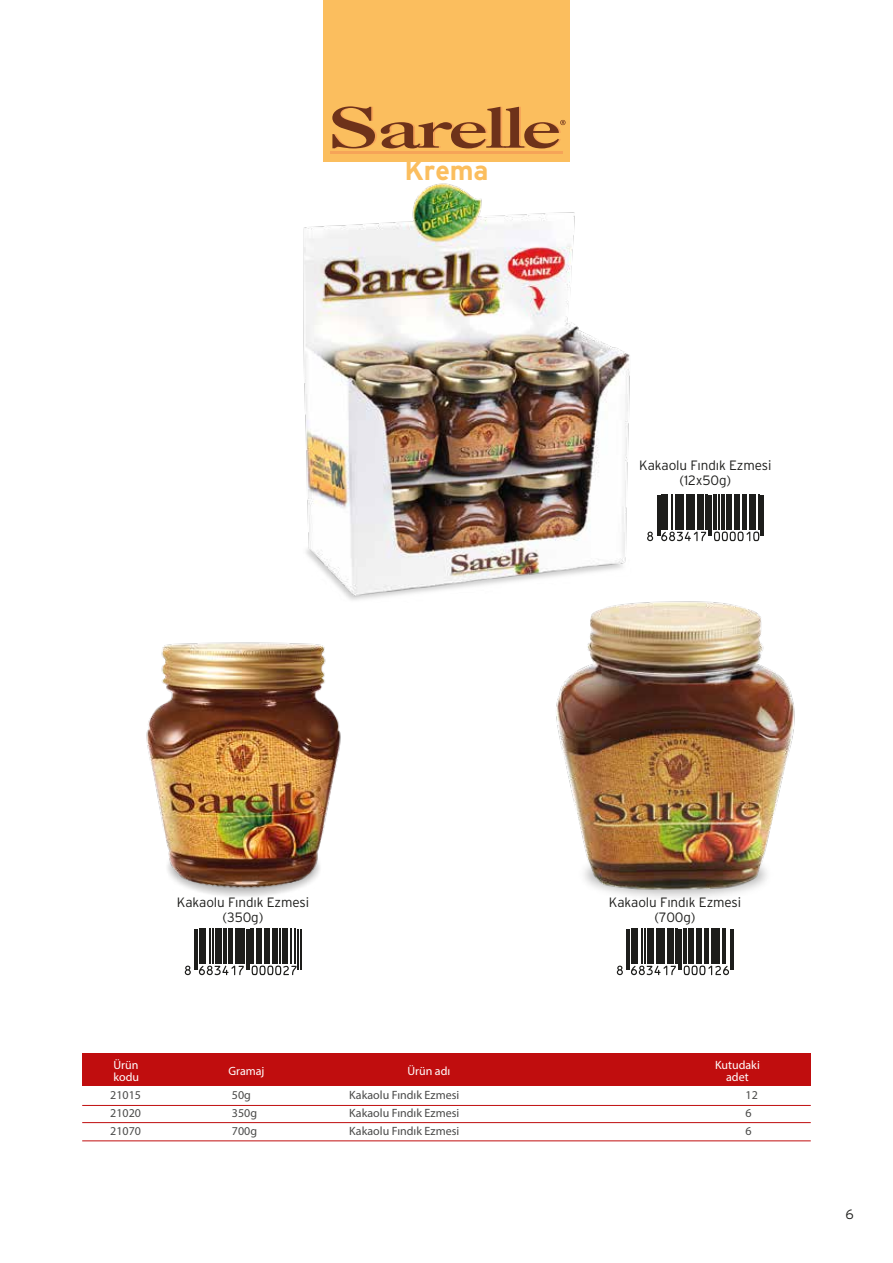
<style>
.page{position:relative;width:893px;height:1263px;background:#fff}
.page>*{position:absolute;margin:0;border:0;box-sizing:border-box;transform-origin:0 0}
.t1{font:27px "Interstate Bold TR";color:#fbbe5e}
.t2{font:13.5px/15px "Interstate Light TR";letter-spacing:-.01em;color:#1d1d1b;text-align:center}
.t3{font:12px "Myriad Pro";color:#4a4a49}
.t4{font:12px/12px "Myriad Pro";color:#fff}
</style>
<div class="page">
<img style="left:194px;top:928px;width:108px;height:18px">
<img style="left:626px;top:928px;width:108px;height:18px">
<img style="left:303px;top:183px;width:360px;height:417px">
<div style="left:323px;top:0;width:246px;height:161px;background:#fbbe5e"></div>
<hr style="left:330px;top:152px;width:233px;height:2px;background:#f6a458">
<svg style="left:332px;top:106px;width:234px;height:42px"></svg>
<div style="left:82px;top:1053px;width:729px;height:33px;background:#c00d0e"></div>
<hr style="left:82px;top:1105px;width:729px;height:1px;background:#c00d0e">
<hr style="left:82px;top:1140px;width:729px;height:1px;background:#c00d0e">
<hr style="left:82px;top:1122px;width:729px;height:1px;background:#c00d0e">
<svg style="left:617px;top:966px;width:6px;height:9px"></svg>
<hr style="left:627px;top:929px;width:1px;height:41px;background:#1d1d1b">
<hr style="left:629px;top:929px;width:1px;height:41px;background:#1d1d1b">
<hr style="left:631px;top:929px;width:1px;height:35px;background:#1d1d1b">
<div style="left:633px;top:929px;width:5px;height:35px;background:#1d1d1b"></div>
<hr style="left:641px;top:929px;width:1px;height:35px;background:#1d1d1b">
<hr style="left:645px;top:929px;width:1px;height:35px;background:#1d1d1b">
<hr style="left:647px;top:929px;width:4px;height:35px;background:#1d1d1b">
<hr style="left:652px;top:929px;width:2px;height:35px;background:#1d1d1b">
<hr style="left:656px;top:929px;width:3px;height:35px;background:#1d1d1b">
<hr style="left:660px;top:929px;width:1px;height:35px;background:#1d1d1b">
<hr style="left:662px;top:929px;width:3px;height:35px;background:#1d1d1b">
<hr style="left:667px;top:929px;width:2px;height:35px;background:#1d1d1b">
<svg style="left:631px;top:966px;width:45px;height:9px"></svg>
<hr style="left:670px;top:929px;width:4px;height:35px;background:#1d1d1b">
<hr style="left:675px;top:929px;width:2px;height:35px;background:#1d1d1b">
<hr style="left:678px;top:929px;width:1px;height:41px;background:#1d1d1b">
<hr style="left:681px;top:929px;width:1px;height:41px;background:#1d1d1b">
<hr style="left:683px;top:929px;width:3px;height:35px;background:#1d1d1b">
<hr style="left:688px;top:929px;width:1px;height:35px;background:#1d1d1b">
<hr style="left:691px;top:929px;width:3px;height:35px;background:#1d1d1b">
<hr style="left:696px;top:929px;width:1px;height:35px;background:#1d1d1b">
<hr style="left:698px;top:929px;width:4px;height:35px;background:#1d1d1b">
<hr style="left:704px;top:929px;width:1px;height:35px;background:#1d1d1b">
<hr style="left:706px;top:929px;width:3px;height:35px;background:#1d1d1b">
<hr style="left:711px;top:929px;width:2px;height:35px;background:#1d1d1b">
<hr style="left:714px;top:929px;width:3px;height:35px;background:#1d1d1b">
<hr style="left:718px;top:929px;width:2px;height:35px;background:#1d1d1b">
<svg style="left:684px;top:965px;width:45px;height:10px"></svg>
<hr style="left:722px;top:929px;width:1px;height:35px;background:#1d1d1b">
<hr style="left:724px;top:929px;width:1px;height:35px;background:#1d1d1b">
<hr style="left:730px;top:929px;width:1px;height:41px;background:#1d1d1b">
<hr style="left:732px;top:929px;width:1px;height:41px;background:#1d1d1b">
<img style="left:550px;top:582px;width:245px;height:316px">
<img style="left:146px;top:642px;width:195px;height:255px">
<svg style="left:647px;top:532px;width:6px;height:9px"></svg>
<hr style="left:657px;top:495px;width:1px;height:41px;background:#1d1d1b">
<hr style="left:659px;top:495px;width:1px;height:41px;background:#1d1d1b">
<hr style="left:661px;top:495px;width:2px;height:35px;background:#1d1d1b">
<hr style="left:664px;top:495px;width:4px;height:35px;background:#1d1d1b">
<hr style="left:672px;top:495px;width:1px;height:35px;background:#1d1d1b">
<hr style="left:675px;top:495px;width:1px;height:35px;background:#1d1d1b">
<div style="left:677px;top:495px;width:5px;height:35px;background:#1d1d1b"></div>
<hr style="left:683px;top:495px;width:1px;height:35px;background:#1d1d1b">
<hr style="left:686px;top:495px;width:3px;height:35px;background:#1d1d1b">
<hr style="left:691px;top:495px;width:1px;height:35px;background:#1d1d1b">
<hr style="left:693px;top:495px;width:2px;height:35px;background:#1d1d1b">
<hr style="left:697px;top:495px;width:3px;height:35px;background:#1d1d1b">
<svg style="left:661px;top:532px;width:45px;height:9px"></svg>
<hr style="left:701px;top:495px;width:3px;height:35px;background:#1d1d1b">
<hr style="left:705px;top:495px;width:2px;height:35px;background:#1d1d1b">
<hr style="left:709px;top:495px;width:1px;height:41px;background:#1d1d1b">
<hr style="left:711px;top:495px;width:1px;height:41px;background:#1d1d1b">
<hr style="left:713px;top:495px;width:3px;height:35px;background:#1d1d1b">
<hr style="left:719px;top:495px;width:1px;height:35px;background:#1d1d1b">
<hr style="left:721px;top:495px;width:3px;height:35px;background:#1d1d1b">
<hr style="left:726px;top:495px;width:2px;height:35px;background:#1d1d1b">
<hr style="left:729px;top:495px;width:3px;height:35px;background:#1d1d1b">
<hr style="left:734px;top:495px;width:1px;height:35px;background:#1d1d1b">
<hr style="left:737px;top:495px;width:3px;height:35px;background:#1d1d1b">
<hr style="left:742px;top:495px;width:1px;height:35px;background:#1d1d1b">
<hr style="left:744px;top:495px;width:3px;height:35px;background:#1d1d1b">
<hr style="left:749px;top:495px;width:2px;height:35px;background:#1d1d1b">
<svg style="left:714px;top:531px;width:45px;height:10px"></svg>
<hr style="left:752px;top:495px;width:4px;height:35px;background:#1d1d1b">
<hr style="left:758px;top:495px;width:1px;height:35px;background:#1d1d1b">
<hr style="left:760px;top:495px;width:1px;height:41px;background:#1d1d1b">
<hr style="left:762px;top:495px;width:2px;height:41px;background:#1d1d1b">
<svg style="left:185px;top:966px;width:6px;height:9px"></svg>
<hr style="left:195px;top:929px;width:1px;height:41px;background:#1d1d1b">
<hr style="left:197px;top:929px;width:1px;height:41px;background:#1d1d1b">
<hr style="left:199px;top:929px;width:1px;height:35px;background:#1d1d1b">
<div style="left:201px;top:929px;width:5px;height:35px;background:#1d1d1b"></div>
<hr style="left:209px;top:929px;width:1px;height:35px;background:#1d1d1b">
<hr style="left:213px;top:929px;width:1px;height:35px;background:#1d1d1b">
<hr style="left:215px;top:929px;width:4px;height:35px;background:#1d1d1b">
<hr style="left:220px;top:929px;width:2px;height:35px;background:#1d1d1b">
<hr style="left:224px;top:929px;width:3px;height:35px;background:#1d1d1b">
<hr style="left:228px;top:929px;width:1px;height:35px;background:#1d1d1b">
<hr style="left:230px;top:929px;width:3px;height:35px;background:#1d1d1b">
<hr style="left:235px;top:929px;width:2px;height:35px;background:#1d1d1b">
<svg style="left:199px;top:966px;width:45px;height:9px"></svg>
<hr style="left:238px;top:929px;width:4px;height:35px;background:#1d1d1b">
<hr style="left:243px;top:929px;width:2px;height:35px;background:#1d1d1b">
<hr style="left:246px;top:929px;width:1px;height:41px;background:#1d1d1b">
<hr style="left:248px;top:929px;width:2px;height:41px;background:#1d1d1b">
<hr style="left:251px;top:929px;width:3px;height:35px;background:#1d1d1b">
<hr style="left:256px;top:929px;width:1px;height:35px;background:#1d1d1b">
<hr style="left:259px;top:929px;width:3px;height:35px;background:#1d1d1b">
<hr style="left:264px;top:929px;width:1px;height:35px;background:#1d1d1b">
<hr style="left:266px;top:929px;width:4px;height:35px;background:#1d1d1b">
<hr style="left:272px;top:929px;width:1px;height:35px;background:#1d1d1b">
<hr style="left:274px;top:929px;width:4px;height:35px;background:#1d1d1b">
<hr style="left:280px;top:929px;width:1px;height:35px;background:#1d1d1b">
<hr style="left:282px;top:929px;width:2px;height:35px;background:#1d1d1b">
<hr style="left:286px;top:929px;width:2px;height:35px;background:#1d1d1b">
<svg style="left:252px;top:965px;width:45px;height:10px"></svg>
<hr style="left:290px;top:929px;width:1px;height:35px;background:#1d1d1b">
<hr style="left:295px;top:929px;width:1px;height:35px;background:#1d1d1b">
<hr style="left:298px;top:929px;width:1px;height:41px;background:#1d1d1b">
<hr style="left:300px;top:929px;width:1px;height:41px;background:#1d1d1b">
<h1 class="t1" style="left:404px;top:155px;width:86px">Krema</h1>
<p class="t2" style="left:639px;top:458px;width:134px">Kakaolu Fındık Ezmesi (12x50g)</p>
<p class="t2" style="left:177px;top:895px;width:134px">Kakaolu Fındık Ezmesi (350g)</p>
<p class="t2" style="left:609px;top:895px;width:134px">Kakaolu Fındık Ezmesi (700g)</p>
<p class="t4" style="left:113px;top:1058px;width:27px">Ürün kodu</p>
<p class="t4" style="left:228px;top:1064px;width:38px">Gramaj</p>
<p class="t4" style="left:407px;top:1064px;width:44px">Ürün adı</p>
<p class="t4" style="left:715px;top:1058px;width:46px;text-align:center">Kutudaki adet</p>
<p class="t3" style="left:110px;top:1087px;width:32px">21015</p>
<p class="t3" style="left:232px;top:1087px;width:21px">50g</p>
<p class="t3" style="left:349px;top:1087px;width:112px">Kakaolu Fındık Ezmesi</p>
<p class="t3" style="left:746px;top:1087px;width:14px">12</p>
<p class="t3" style="left:110px;top:1105px;width:32px">21020</p>
<p class="t3" style="left:232px;top:1105px;width:27px">350g</p>
<p class="t3" style="left:349px;top:1105px;width:112px">Kakaolu Fındık Ezmesi</p>
<p class="t3" style="left:746px;top:1105px;width:8px">6</p>
<p class="t3" style="left:110px;top:1123px;width:32px">21070</p>
<p class="t3" style="left:232px;top:1123px;width:27px">700g</p>
<p class="t3" style="left:349px;top:1123px;width:112px">Kakaolu Fındık Ezmesi</p>
<p class="t3" style="left:746px;top:1123px;width:8px">6</p>
<p class="t2" style="left:846px;top:1207px;width:10px">6</p>
</div>
